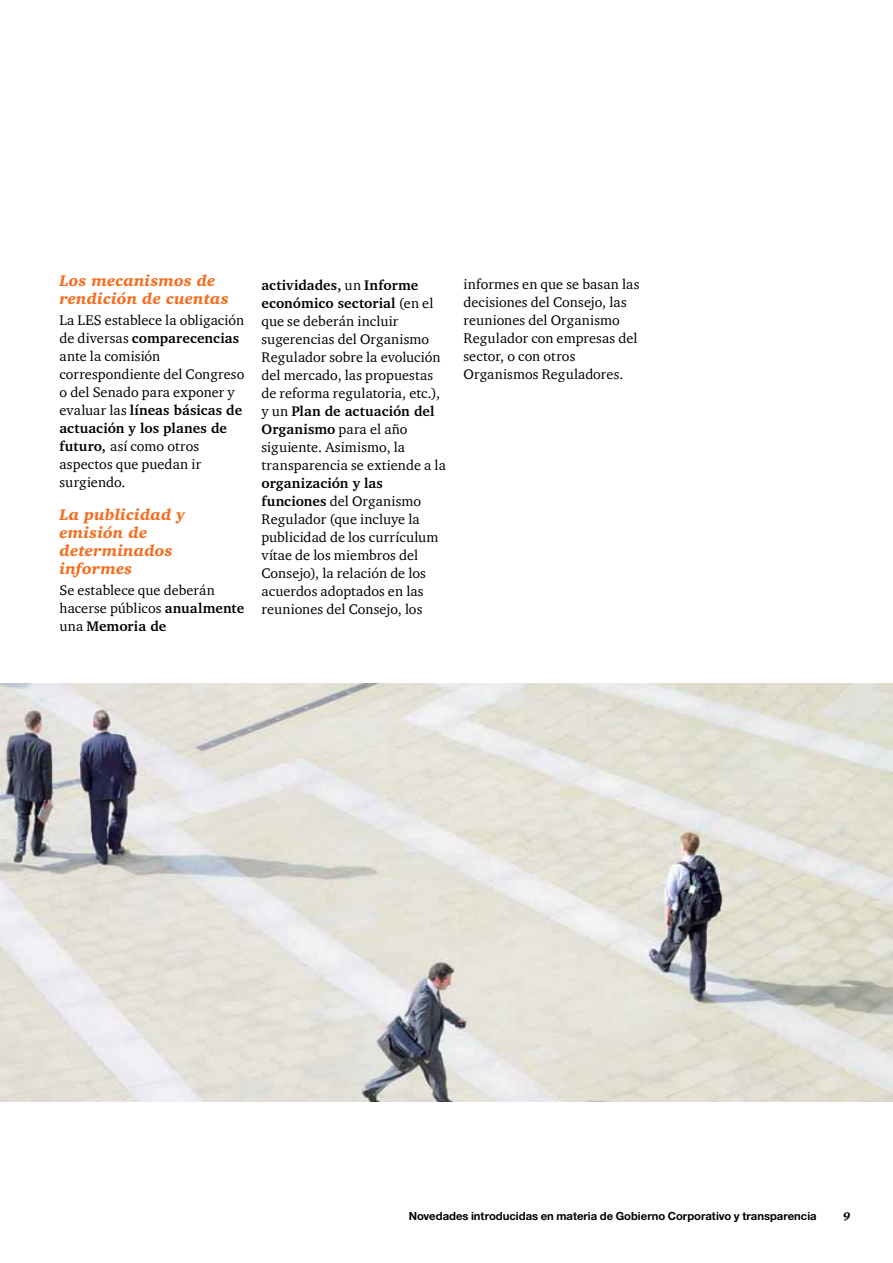
<style>
.page{position:relative;width:893px;height:1263px;background:#fff}
.page>*{position:absolute;margin:0;border:0;box-sizing:border-box;transform-origin:0 0}
.t1{font:italic 900 15.75px/18px "Charter IT Cby BT";letter-spacing:.01em;color:#f36e21}
.t2{font:14.25px/18px "ITC Charter Com";letter-spacing:.005em;color:#000}
.t3{font:700 14.25px/18px "Charter IT Cby BT";letter-spacing:.01em;color:#000}
.t4{font:700 11.25px "Helvetica Neue LT Std";color:#000}
.t5{font:italic 900 11.25px "ITC Charter Com";color:#000}
.s1{font-family:"ITC Charter Com";font-weight:400}
.s2{font-family:"Charter IT Cby BT";font-weight:700}
</style>
<div class="page">
<img style="left:0;top:683px;width:893px;height:418px">
<p class="t1" style="left:60px;top:271px;width:171px">Los mecanismos de rendición de cuentas</p>
<p class="t2" style="left:60px;top:311px;width:186px">La LES establece la obligación</p>
<p class="t3" style="left:60px;top:329px;width:181px"><span class="s1">de diversas</span> comparecencias</p>
<p class="t2" style="left:60px;top:347px;width:186px">ante la comisión correspondiente del Congreso o del Senado para exponer y</p>
<p class="t3" style="left:60px;top:401px;width:184px"><span class="s1">evaluar las</span> líneas básicas de actuación y los planes de</p>
<p class="t2" style="left:60px;top:437px;width:143px"><span class="s2">futuro,</span> así como otros aspectos que puedan ir surgiendo.</p>
<p class="t1" style="left:60px;top:505px;width:127px">La publicidad y emisión de determinados informes</p>
<p class="t2" style="left:60px;top:581px;width:186px">Se establece que deberán hacerse públicos <span class="s2">anualmente</span></p>
<p class="t3" style="left:60px;top:617px;width:108px"><span class="s1">una</span> Memoria de</p>
<p class="t3" style="left:261px;top:275px;width:173px">actividades, <span class="s1">un</span> Informe económico sectorial <span class="s1">(en el</span></p>
<p class="t2" style="left:261px;top:311px;width:180px">que se deberán incluir sugerencias del Organismo<br>Regulador sobre la evolución del mercado, las propuestas de reforma regulatoria, etc.),</p>
<p class="t3" style="left:261px;top:401px;width:174px"><span class="s1">y un</span> Plan de actuación del<br>Organismo <span class="s1">para el año</span></p>
<p class="t2" style="left:261px;top:437px;width:186px">siguiente. Asimismo, la transparencia se extiende a la</p>
<p class="t3" style="left:261px;top:473px;width:123px">organización y las</p>
<p class="t2" style="left:261px;top:491px;width:179px"><span class="s2">funciones</span> del Organismo<br>Regulador (que incluye la publicidad de los currículum vítae de los miembros del<br>Consejo), la relación de los acuerdos adoptados en las reuniones del Consejo, los</p>
<p class="t2" style="left:463px;top:275px;width:177px">informes en que se basan las decisiones del Consejo, las reuniones del Organismo<br>Regulador con empresas del sector, o con otros<br>Organismos Reguladores.</p>
<p class="t4" style="left:409px;top:1209px;width:410px">Novedades introducidas en materia de Gobierno Corporativo y transparencia</p>
<p class="t5" style="left:843px;top:1210px;width:9px">9</p>
</div>
